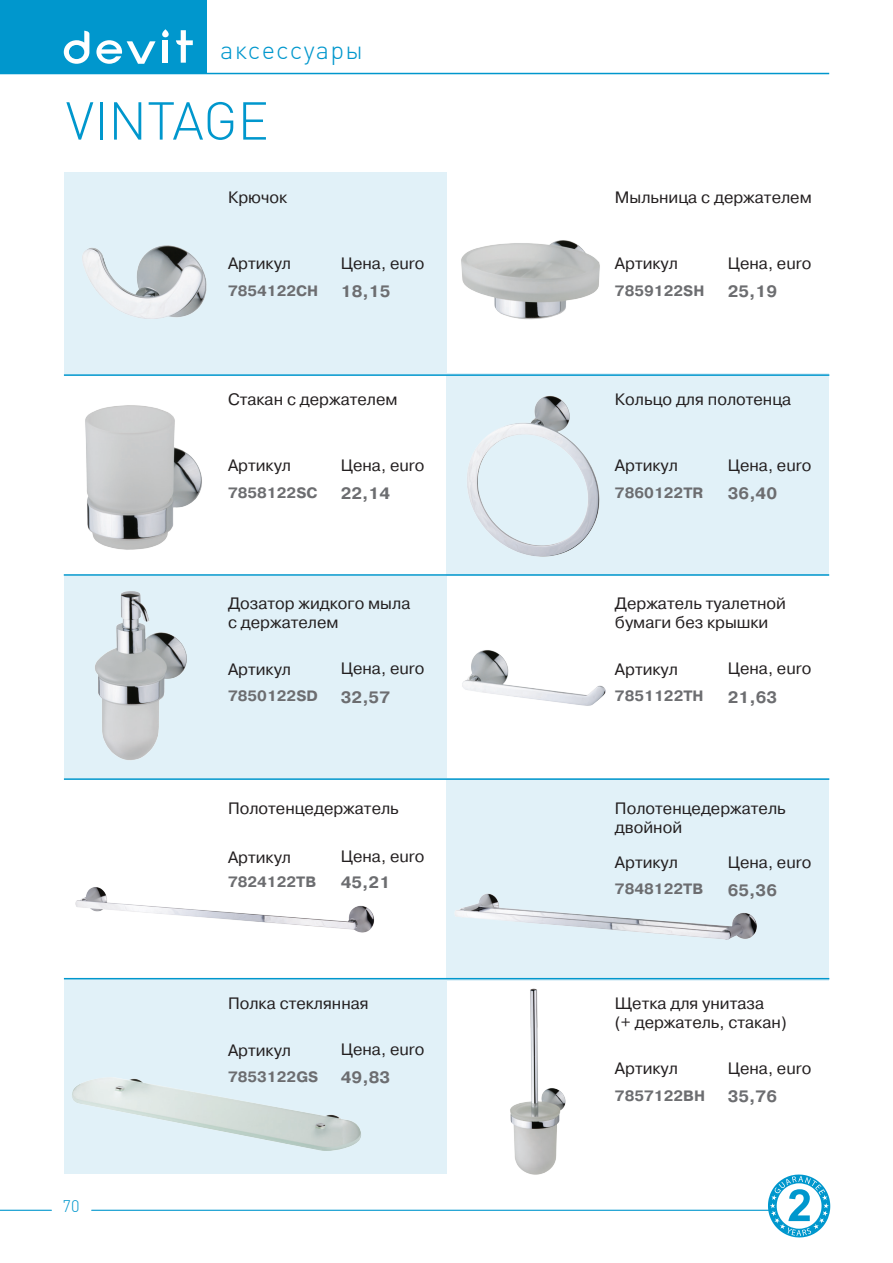
<style>
.page{position:relative;width:893px;height:1263px;background:#fff}
.page>*{position:absolute;margin:0;border:0;box-sizing:border-box;transform-origin:0 0}
.название_марки{font:300 52.5px "DIN Cyr";color:#0097cd}
.t1{font:300 25.5px "DIN Cyr";letter-spacing:.05em;color:#0097cd}
.t2{font:16.5px/19.5px "Pragmatica C";color:#231f20}
.t3{font:700 16.5px "Pragmatica C";color:#6c6d70}
.t4{font:300 16.5px "DIN Cyr";color:#0097cd}
.t5{font:700 15px "Pragmatica C";color:#6c6d70}
</style>
<div class="page">
<div style="left:0;top:0;width:207px;height:74px;background:#0097cd"></div>
<hr style="left:0;top:73px;width:829px;height:1px;background:#0097cd">
<svg style="left:64px;top:31px;width:25px;height:33px"></svg>
<div style="left:163px;top:40px;width:5px;height:23px;background:#fff"></div>
<svg style="left:96px;top:40px;width:60px;height:24px"></svg>
<svg style="left:176px;top:30px;width:17px;height:33px"></svg>
<svg style="left:162px;top:29px;width:7px;height:8px"></svg>
<hr style="left:0;top:1210px;width:770px;height:1px;background:#0097cd">
<div style="left:52px;top:1189px;width:39px;height:38px;background:#fff;border-radius:50%"></div>
<svg style="left:768px;top:1174px;width:62px;height:64px"></svg>
<div style="left:64px;top:172px;width:383px;height:202px;background:#e1f1f8"></div>
<div style="left:64px;top:576px;width:383px;height:202px;background:#e1f1f8"></div>
<div style="left:64px;top:979px;width:383px;height:195px;background:#e1f1f8"></div>
<div style="left:447px;top:374px;width:382px;height:202px;background:#e1f1f8"></div>
<div style="left:447px;top:778px;width:382px;height:202px;background:#e1f1f8"></div>
<img style="left:82px;top:245px;width:125px;height:74px">
<img style="left:467px;top:396px;width:133px;height:161px">
<img style="left:510px;top:988px;width:56px;height:187px">
<img style="left:461px;top:240px;width:139px;height:80px">
<img style="left:462px;top:650px;width:144px;height:56px">
<img style="left:72px;top:1077px;width:289px;height:74px">
<img style="left:85px;top:405px;width:117px;height:145px">
<img style="left:95px;top:591px;width:92px;height:169px">
<img style="left:75px;top:887px;width:300px;height:46px">
<img style="left:455px;top:893px;width:302px;height:47px">
<hr style="left:64px;top:374px;width:765px;height:2px;background:#0097cd">
<hr style="left:64px;top:574px;width:765px;height:2px;background:#0097cd">
<hr style="left:64px;top:778px;width:765px;height:2px;background:#0097cd">
<hr style="left:64px;top:978px;width:765px;height:1px;background:#0097cd">
<h2 class="t1" style="left:220px;top:36px;width:144px">аксессуары</h2>
<p class="название_марки" style="left:66px;top:91px;width:205px">VINTAGE</p>
<p class="t2" style="left:228px;top:188px;width:61px">Крючок</p>
<p class="t2" style="left:615px;top:188px;width:198px">Мыльница с держателем</p>
<p class="t2" style="left:228px;top:254px;width:65px">Артикул</p>
<p class="t2" style="left:341px;top:254px;width:85px">Цена, euro</p>
<p class="t2" style="left:615px;top:254px;width:65px">Артикул</p>
<p class="t2" style="left:728px;top:254px;width:85px">Цена, euro</p>
<p class="t5" style="left:228px;top:283px;width:92px">7854122CH</p>
<p class="t3" style="left:341px;top:283px;width:51px">18,15</p>
<p class="t5" style="left:615px;top:283px;width:91px">7859122SH</p>
<p class="t3" style="left:728px;top:283px;width:51px">25,19</p>
<p class="t2" style="left:228px;top:390px;width:171px">Стакан с держателем</p>
<p class="t2" style="left:615px;top:390px;width:178px">Кольцо для полотенца</p>
<p class="t2" style="left:228px;top:456px;width:65px">Артикул</p>
<p class="t2" style="left:341px;top:456px;width:85px">Цена, euro</p>
<p class="t2" style="left:615px;top:456px;width:65px">Артикул</p>
<p class="t2" style="left:728px;top:456px;width:85px">Цена, euro</p>
<p class="t5" style="left:228px;top:485px;width:91px">7858122SC</p>
<p class="t3" style="left:341px;top:484px;width:51px">22,14</p>
<p class="t5" style="left:615px;top:485px;width:90px">7860122TR</p>
<p class="t3" style="left:728px;top:484px;width:51px">36,40</p>
<p class="t2" style="left:228px;top:594px;width:184px">Дозатор жидкого мыла</p>
<p class="t2" style="left:228px;top:613px;width:112px">с держателем</p>
<p class="t2" style="left:615px;top:594px;width:173px">Держатель туалетной бумаги без крышки</p>
<p class="t2" style="left:228px;top:659px;width:65px">Артикул</p>
<p class="t2" style="left:341px;top:659px;width:85px">Цена, euro</p>
<p class="t2" style="left:615px;top:659px;width:65px">Артикул</p>
<p class="t2" style="left:728px;top:659px;width:85px">Цена, euro</p>
<p class="t5" style="left:228px;top:688px;width:91px">7850122SD</p>
<p class="t3" style="left:341px;top:688px;width:51px">32,57</p>
<p class="t5" style="left:615px;top:688px;width:90px">7851122TH</p>
<p class="t3" style="left:728px;top:688px;width:51px">21,63</p>
<p class="t2" style="left:228px;top:799px;width:172px">Полотенцедержатель</p>
<p class="t2" style="left:615px;top:799px;width:172px">Полотенцедержатель</p>
<p class="t2" style="left:615px;top:818px;width:69px">двойной</p>
<p class="t2" style="left:228px;top:847px;width:65px">Артикул</p>
<p class="t2" style="left:341px;top:847px;width:85px">Цена, euro</p>
<p class="t2" style="left:615px;top:852px;width:65px">Артикул</p>
<p class="t2" style="left:728px;top:852px;width:85px">Цена, euro</p>
<p class="t5" style="left:228px;top:874px;width:90px">7824122TB</p>
<p class="t3" style="left:341px;top:873px;width:51px">45,21</p>
<p class="t5" style="left:615px;top:881px;width:90px">7848122TB</p>
<p class="t3" style="left:728px;top:881px;width:51px">65,36</p>
<p class="t2" style="left:228px;top:993px;width:142px">Полка стеклянная</p>
<p class="t2" style="left:615px;top:993px;width:151px">Щетка для унитаза</p>
<p class="t2" style="left:615px;top:1013px;width:173px">(+ держатель, стакан)</p>
<p class="t2" style="left:228px;top:1040px;width:65px">Артикул</p>
<p class="t2" style="left:341px;top:1040px;width:85px">Цена, euro</p>
<p class="t5" style="left:228px;top:1069px;width:92px">7853122GS</p>
<p class="t3" style="left:341px;top:1069px;width:51px">49,83</p>
<p class="t2" style="left:615px;top:1059px;width:65px">Артикул</p>
<p class="t2" style="left:728px;top:1059px;width:85px">Цена, euro</p>
<p class="t5" style="left:615px;top:1088px;width:92px">7857122BH</p>
<p class="t3" style="left:728px;top:1088px;width:51px">35,76</p>
<p class="t4" style="left:63px;top:1197px;width:18px">70</p>
</div>
